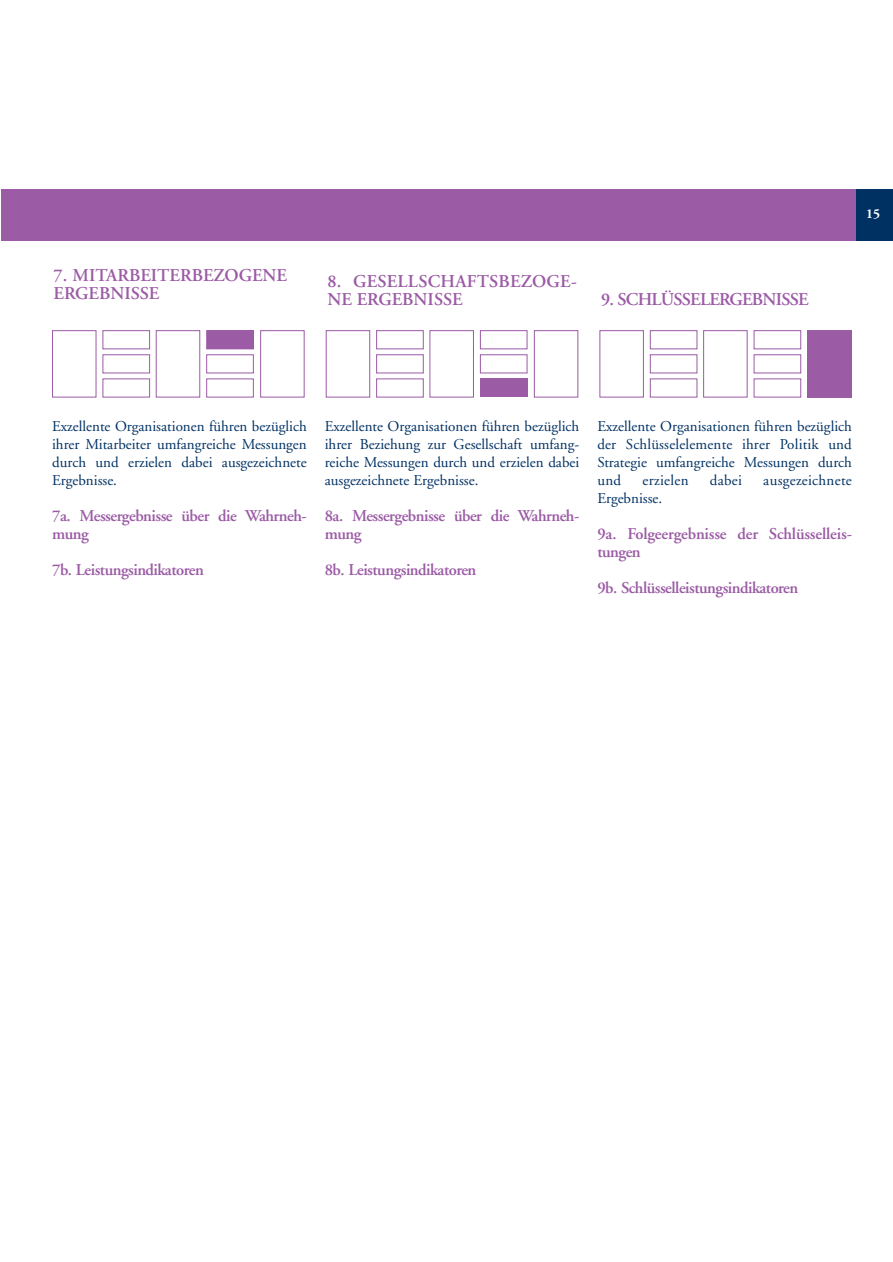
<style>
.page{position:relative;width:893px;height:1262px;background:#fff}
.page>*{position:absolute;margin:0;border:0;box-sizing:border-box;transform-origin:0 0}
.t1{font:600 18px/18px "Adobe Garamond";color:#9b5ba5}
.t2{font:600 18px "Adobe Garamond";letter-spacing:-.04em;color:#9b5ba5}
.t3{font:600 16.5px/18px "Adobe Garamond";letter-spacing:-.03em;color:#9b5ba5}
.t4{font:600 16.5px/18px "Adobe Garamond";letter-spacing:-.01em;color:#9b5ba5}
.t5{font:15px/18px "Adobe Garamond";color:#003163;text-align:justify}
.t6{font:15px "Adobe Garamond";letter-spacing:.02em;color:#003163}
.t7{font:700 13.5px "Adobe Garamond";color:#fff}
</style>
<div class="page">
<div style="left:1px;top:190px;width:855px;height:51px;background:#9b5ba5"></div>
<div style="left:856px;top:190px;width:36px;height:51px;background:#003163"></div>
<svg style="left:52px;top:330px;width:253px;height:68px"></svg>
<svg style="left:325px;top:330px;width:99px;height:68px"></svg>
<div style="left:429px;top:330px;width:45px;height:67px;border:1px solid #9b5ba5"></div>
<div style="left:534px;top:330px;width:44px;height:67px;border:1px solid #9b5ba5"></div>
<div style="left:480px;top:330px;width:47px;height:19px;border:1px solid #9b5ba5"></div>
<div style="left:480px;top:378px;width:47px;height:19px;background:#9b5ba5"></div>
<div style="left:480px;top:354px;width:47px;height:19px;border:1px solid #9b5ba5"></div>
<svg style="left:599px;top:330px;width:98px;height:68px"></svg>
<div style="left:703px;top:330px;width:44px;height:67px;border:1px solid #9b5ba5"></div>
<div style="left:807px;top:330px;width:44px;height:67px;background:#9b5ba5"></div>
<svg style="left:753px;top:330px;width:48px;height:68px"></svg>
<p class="t1" style="left:54px;top:268px;width:235px">7. MITARBEITERBEZOGENE<br>ERGEBNISSE</p>
<p class="t1" style="left:327px;top:273px;width:251px">8. GESELLSCHAFTSBEZOGE-<br>NE ERGEBNISSE</p>
<p class="t2" style="left:601px;top:292px;width:209px">9. SCHLÜSSELERGEBNISSE</p>
<p class="t7" style="left:866px;top:209px;width:16px">15</p>
<p class="t5" style="left:52px;top:418px;width:256px">Exzellente Organisationen führen bezüglich ihrer Mitarbeiter umfangreiche Messungen durch und erzielen dabei ausgezeichnete Ergebnisse.</p>
<p class="t3" style="left:52px;top:508px;width:256px">7a. Messergebnisse über die Wahrneh&shy;mung</p>
<p class="t3" style="left:52px;top:562px;width:153px">7b. Leistungsindikatoren</p>
<p class="t5" style="left:325px;top:418px;width:256px">Exzellente Organisationen führen bezüglich ihrer Beziehung zur Gesellschaft umfang&shy;reiche Messungen durch und erzielen dabei ausgezeichnete Ergebnisse.</p>
<p class="t3" style="left:325px;top:508px;width:256px">8a. Messergebnisse über die Wahrneh&shy;mung</p>
<p class="t3" style="left:325px;top:562px;width:153px">8b. Leistungsindikatoren</p>
<p class="t5" style="left:597px;top:418px;width:256px">Exzellente Organisationen führen bezüglich der Schlüsselelemente ihrer Politik und Strategie umfangreiche Messungen durch und</p>
<p class="t6" style="left:642px;top:474px;width:48px">erzielen</p>
<p class="t5" style="left:709px;top:472px;width:34px">dabei</p>
<p class="t6" style="left:763px;top:474px;width:90px">ausgezeichnete</p>
<p class="t5" style="left:597px;top:490px;width:66px">Ergebnisse.</p>
<p class="t4" style="left:597px;top:526px;width:256px">9a. Folgeergebnisse der Schlüsselleis&shy;tungen</p>
<p class="t3" style="left:597px;top:580px;width:202px">9b. Schlüsselleistungsindikatoren</p>
</div>
